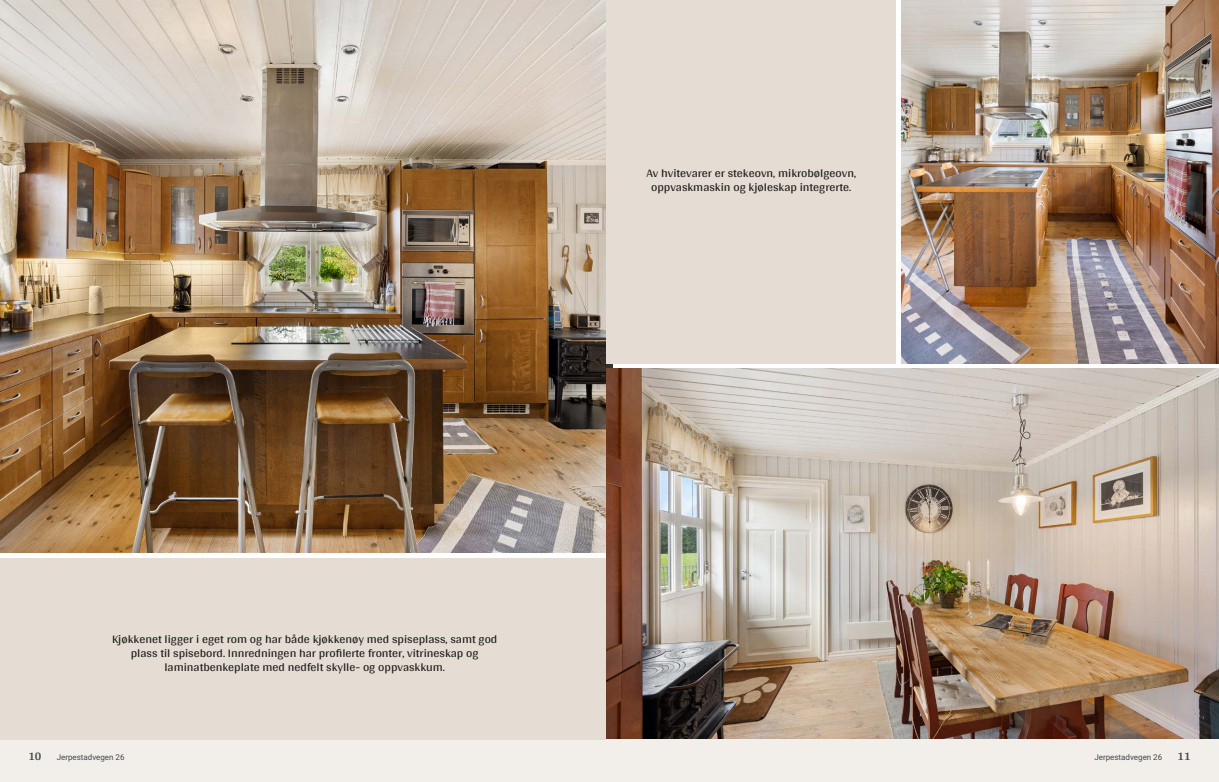
<style>
.page{position:relative;width:1219px;height:782px;background:#fff}
.page>*{position:absolute;margin:0;border:0;box-sizing:border-box;transform-origin:0 0}
.t1{font:12px/14px "Arya";color:#1d1d1b;text-align:center}
.t2{font:700 12px "Arya";color:#414749}
.t3{font:8px "Roboto Vitec";color:#414749}
</style>
<div class="page">
<img style="left:0;top:0;width:612px;height:552px">
<div style="left:0;top:739px;width:612px;height:42px;background:#f2eeea"></div>
<div style="left:0;top:558px;width:612px;height:181px;background:#e5dcd4"></div>
<img style="left:607px;top:369px;width:612px;height:370px">
<img style="left:901px;top:0;width:318px;height:363px">
<div style="left:607px;top:739px;width:612px;height:42px;background:#f2eeea"></div>
<div style="left:607px;top:0;width:289px;height:363px;background:#e5dcd4"></div>
<p class="t1" style="left:646px;top:165px;width:211px">Av hvitevarer er stekeovn, mikrobølgeovn, oppvaskmaskin og kjøleskap integrerte.</p>
<p class="t1" style="left:112px;top:631px;width:387px">Kjøkkenet ligger i eget rom og har både kjøkkenøy med spiseplass, samt god plass til spisebord. Innredningen har profilerte fronter, vitrineskap og laminatbenkeplate med nedfelt skylle‑ og oppvaskkum.</p>
<p class="t2" style="left:28px;top:749px;width:15px">10</p>
<p class="t3" style="left:57px;top:751px;width:69px">Jerpestadvegen 26</p>
<p class="t3" style="left:1094px;top:751px;width:69px">Jerpestadvegen 26</p>
<p class="t2" style="left:1177px;top:749px;width:15px">11</p>
</div>
